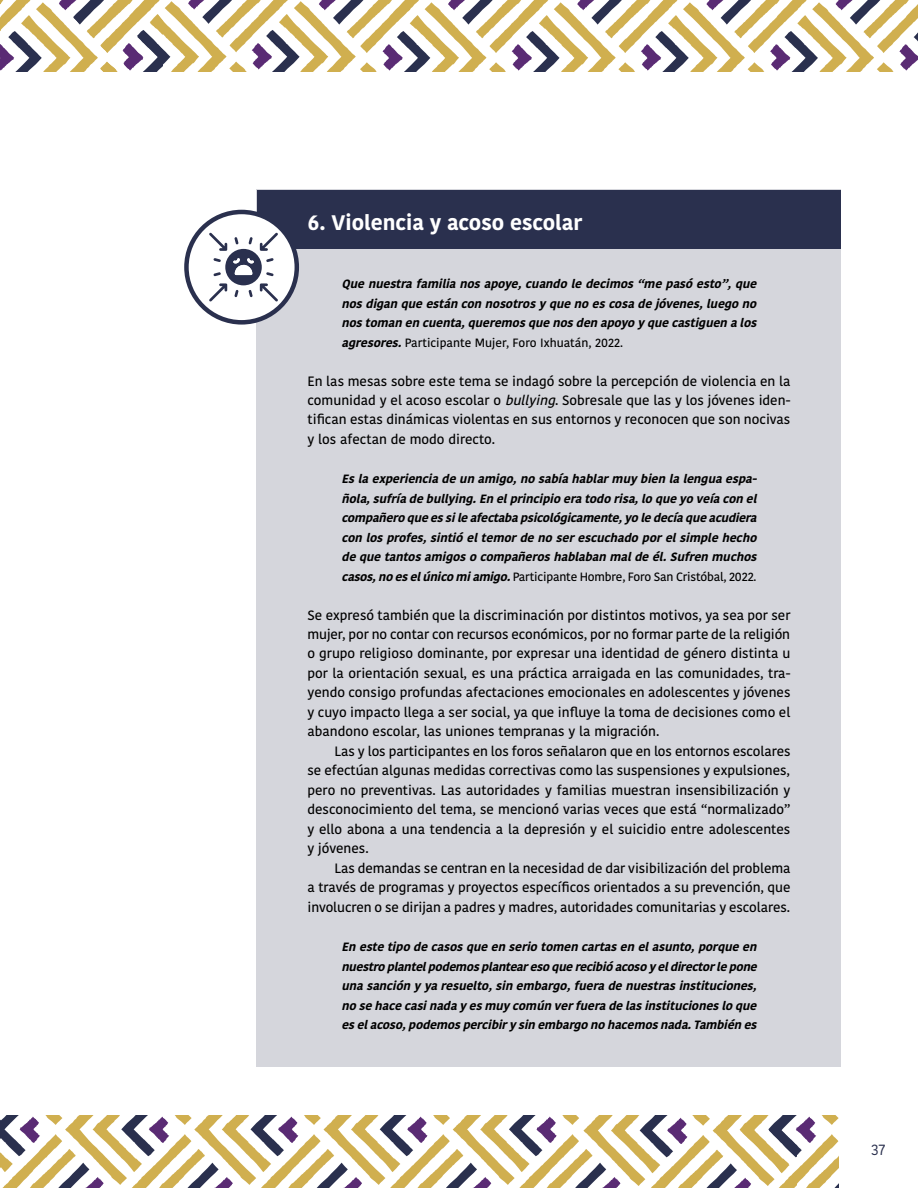
<style>
.page{position:relative;width:918px;height:1188px;background:#fff}
.page>*{position:absolute;margin:0;border:0;box-sizing:border-box;transform-origin:0 0}
.t1{font:700 21px "Kohinoor Bangla";color:#fff}
.t2{font:15px "Kohinoor Bangla";color:#2a304e}
.t3{font:500 13.5px/19.5px "Kohinoor Bangla";color:#000;text-align:justify}
.t4{font:italic 700 12px/19.5px "Kohinoor Bangla";color:#000;text-align:justify}
.s1{font-weight:500;font-style:normal}
.s2{font-style:italic}
</style>
<div class="page">
<div style="left:256px;top:189px;width:585px;height:877px;background:#d5d6dc"></div>
<div style="left:257px;top:190px;width:584px;height:58px;background:#2a304e"></div>
<svg style="left:186px;top:212px;width:111px;height:110px"></svg>
<div style="left:184px;top:210px;width:115px;height:115px;border:4px solid #2a304e;border-radius:50%"></div>
<svg style="left:0;top:0;width:918px;height:71px"></svg>
<svg style="left:0;top:1116px;width:839px;height:72px"></svg>
<svg style="left:209px;top:233px;width:69px;height:69px"></svg>
<h1 class="t1" style="left:308px;top:204px;width:276px">6. Violencia y acoso escolar</h1>
<p class="t4" style="left:342px;top:273px;width:421px">Quenuestrafamilianosapoye,cuandoledecimos“mepasóesto”,que nosdiganqueestánconnosotrosyquenoescosadejóvenes,luegono nostomanencuenta,queremosquenosdenapoyoyquecastiguenalos agresores.<span class="s1">Participante Mujer, Foro Ixhuatán, 2022.</span></p>
<p class="t3" style="left:308px;top:371px;width:484px">En las mesas sobre este tema se indagó sobre la percepción de violencia en la comunidad y el acoso escolar o <span class="s2">bullying</span>. Sobresale que las y los jóvenes iden&shy;tifican estas dinámicas violentas en sus entornos y reconocen que son nocivas y los afectan de modo directo.</p>
<p class="t4" style="left:342px;top:468px;width:421px">Eslaexperienciadeunamigo,nosabíahablarmuybienlalenguaespa&shy;ñola,sufríadebullying.Enelprincipioeratodorisa,loqueyoveíaconel compañeroqueessileafectabapsicológicamente,yoledecíaqueacudiera conlosprofes,sintióeltemordenoserescuchadoporelsimplehecho dequetantosamigosocompañeroshablabanmaldeél.Sufrenmuchos casos,noeselúnicomiamigo.<span class="s1">Participante Hombre, Foro San Cristóbal, 2022.</span></p>
<p class="t3" style="left:308px;top:605px;width:484px">Se expresó también que la discriminación por distintos motivos, ya sea por ser mujer, por no contar con recursos económicos, por no formar parte de la religión o grupo religioso dominante, por expresar una identidad de género distinta u por la orientación sexual, es una práctica arraigada en las comunidades, tra&shy;yendo consigo profundas afectaciones emocionales en adolescentes y jóvenes y cuyo impacto llega a ser social, ya que influye la toma de decisiones como el abandono escolar, las uniones tempranas y la migración.</p>
<p class="t3" style="left:308px;top:741px;width:485px;text-indent:27px">Las y los participantes en los foros señalaron que en los entornos escolares se efectúan algunas medidas correctivas como las suspensiones y expulsiones, pero no preventivas. Las autoridades y familias muestran insensibilización y desconocimiento del tema, se mencionó varias veces que está “normalizado” y ello abona a una tendencia a la depresión y el suicidio entre adolescentes y jóvenes.</p>
<p class="t3" style="left:308px;top:858px;width:485px;text-indent:27px">Las demandas se centran en la necesidad de dar visibilización del problema a través de programas y proyectos específicos orientados a su prevención, que involucren o se dirijan a padres y madres, autoridades comunitarias y escolares.</p>
<p class="t4" style="left:342px;top:936px;width:421px">Enestetipodecasosqueenseriotomencartasenelasunto,porqueen nuestroplantelpodemosplantearesoquerecibióacosoyeldirectorlepone unasanciónyyaresuelto,sinembargo,fueradenuestrasinstituciones, nosehacecasinadayesmuycomúnverfueradelasinstitucionesloque eselacoso,podemospercibirysinembargonohacemosnada.Tambiénes</p>
<p class="t2" style="left:871px;top:1138px;width:16px">37</p>
</div>
